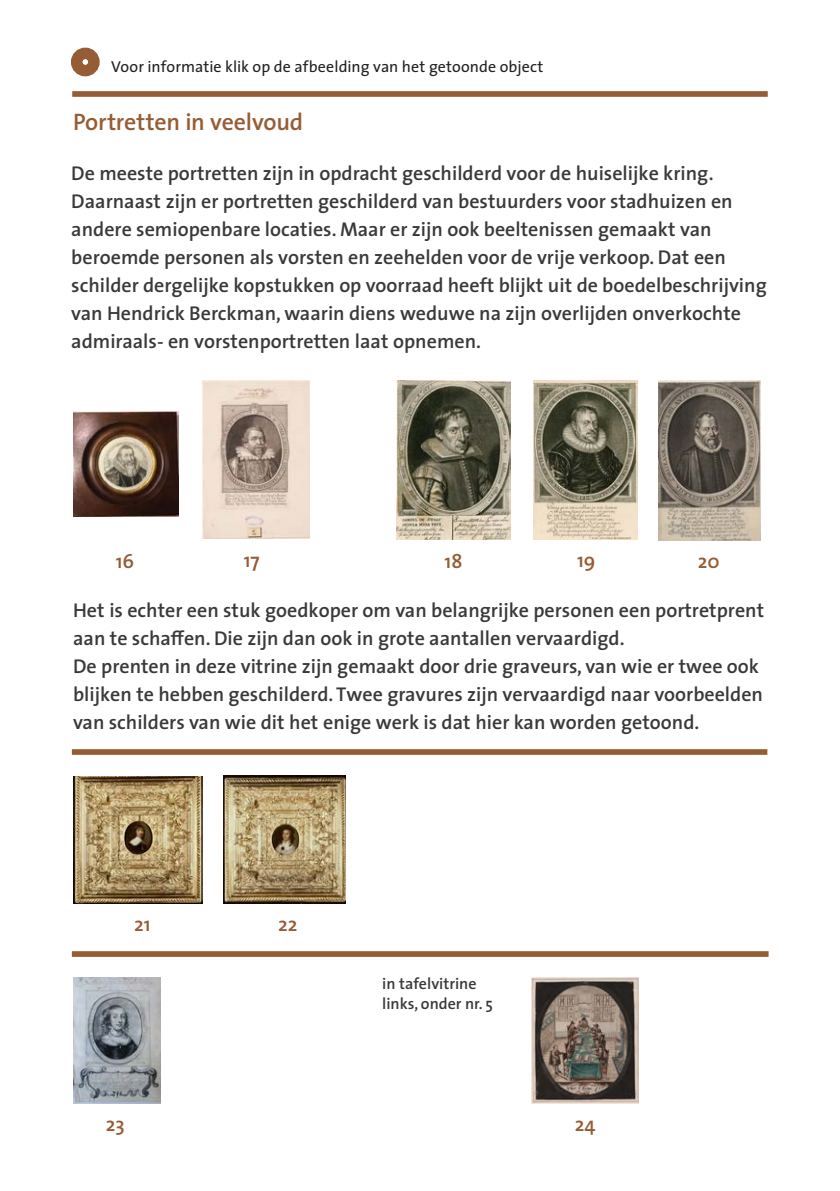
<style>
.page{position:relative;width:840px;height:1191px;background:#fff}
.page>*{position:absolute;margin:0;border:0;box-sizing:border-box;transform-origin:0 0}
.t1{font:600 24px "The Sans";letter-spacing:-.01em;color:#965c35}
.t2{font:600 20px/28px "The Sans";color:#3b3838}
.t3{font:600 20px "The Sans";color:#965c35}
.t4{font:16px "The Sans";letter-spacing:.005em;color:#231f20}
.t5{font:600 16px/20px "The Sans";color:#3b3838}
</style>
<div class="page">
<div style="left:71px;top:48px;width:29px;height:28px;border:11px solid #965c35;border-radius:50%"></div>
<div style="left:72px;top:91px;width:695px;height:6px;background:#965c35"></div>
<img style="left:73px;top:411px;width:105px;height:106px">
<img style="left:396px;top:380px;width:114px;height:159px">
<img style="left:533px;top:380px;width:104px;height:159px">
<img style="left:658px;top:380px;width:102px;height:160px">
<img style="left:203px;top:380px;width:106px;height:159px">
<img style="left:73px;top:977px;width:87px;height:126px">
<img style="left:531px;top:977px;width:107px;height:126px">
<img style="left:73px;top:776px;width:130px;height:128px">
<img style="left:223px;top:775px;width:122px;height:129px">
<div style="left:72px;top:749px;width:695px;height:6px;background:#965c35"></div>
<div style="left:72px;top:951px;width:696px;height:6px;background:#965c35"></div>
<p class="t4" style="left:111px;top:53px;width:433px">Voor informatie klik op de afbeelding van het getoonde object</p>
<p class="t1" style="left:73px;top:101px;width:231px">Portretten in veelvoud</p>
<p class="t2" style="left:71px;top:158px;width:696px">De meeste portretten zijn in opdracht geschilderd voor de huiselijke kring.<br>Daarnaast zijn er portretten geschilderd van bestuurders voor stadhuizen en andere semiopenbare locaties. Maar er zijn ook beeltenissen gemaakt van beroemde personen als vorsten en zeehelden voor de vrije verkoop. Dat een schilder dergelijke kopstukken op voorraad heeft blijkt uit de boedelbeschrijving van Hendrick Berckman, waarin diens weduwe na zijn overlijden onverkochte admiraals- en vorstenportretten laat opnemen.</p>
<p class="t3" style="left:444px;top:545px;width:19px">18</p>
<p class="t3" style="left:576px;top:543px;width:20px">19</p>
<p class="t3" style="left:697px;top:545px;width:23px">20</p>
<p class="t2" style="left:73px;top:595px;width:692px">Het is echter een stuk goedkoper om van belangrijke personen een portretprent aan te schaffen. Die zijn dan ook in grote aantallen vervaardigd.<br>De prenten in deze vitrine zijn gemaakt door drie graveurs, van wie er twee ook blijken te hebben geschilderd. Twee gravures zijn vervaardigd naar voorbeelden van schilders van wie dit het enige werk is dat hier kan worden getoond.</p>
<p class="t3" style="left:116px;top:545px;width:20px">16</p>
<p class="t3" style="left:244px;top:543px;width:17px">17</p>
<p class="t3" style="left:134px;top:907px;width:18px">21</p>
<p class="t3" style="left:278px;top:907px;width:21px">22</p>
<p class="t5" style="left:382px;top:973px;width:112px">in tafelvitrine links, onder nr. 5</p>
<p class="t3" style="left:106px;top:1108px;width:20px">23</p>
<p class="t3" style="left:574px;top:1108px;width:22px">24</p>
</div>
